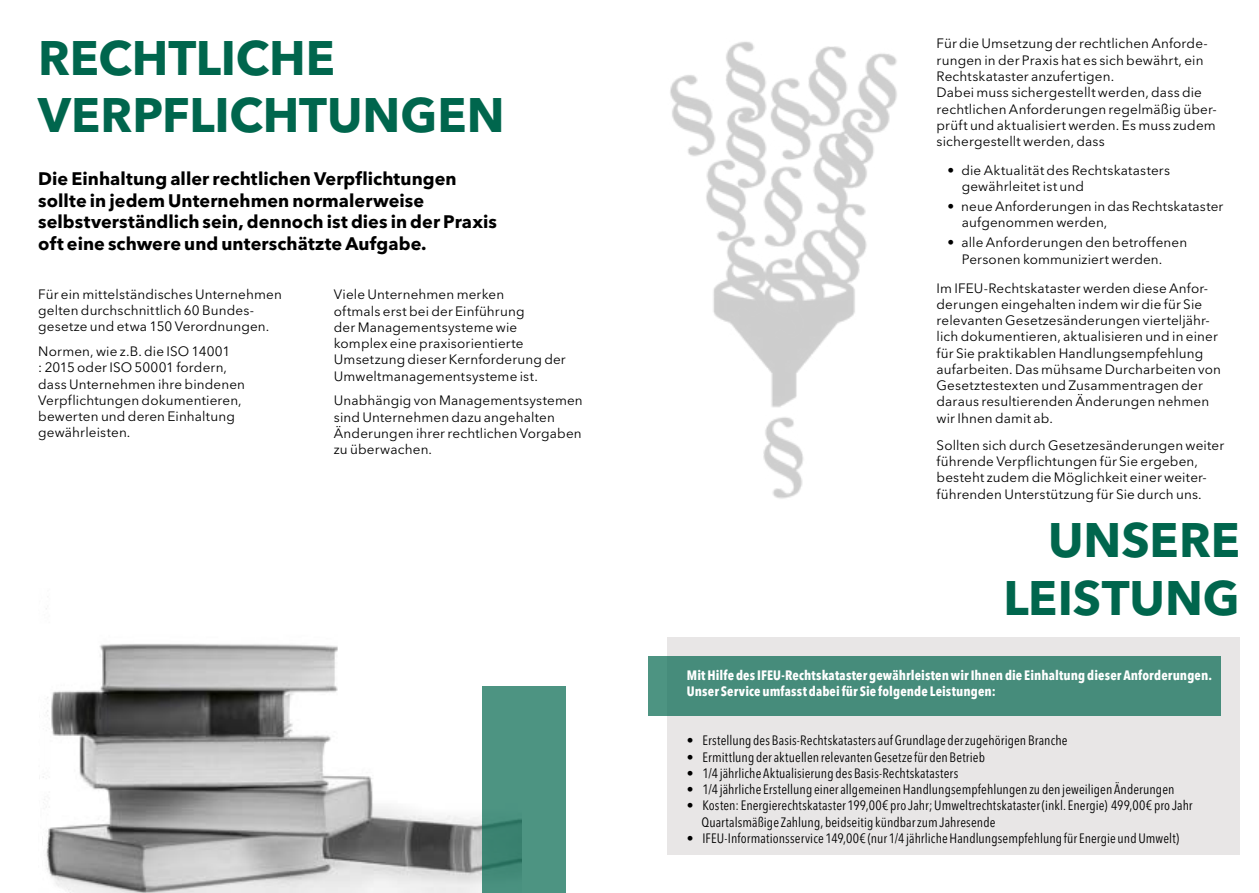
<style>
.page{position:relative;width:1259px;height:893px;background:#fff}
.page>*{position:absolute;margin:0;border:0;box-sizing:border-box;transform-origin:0 0}
.t1{font:700 48px/57.9px "Avenir Next W1 G";letter-spacing:-.005em;color:#00664d}
.t2{font:700 18px/21.8px "Avenir Next W1 G";letter-spacing:.005em;color:#000}
.t3{font:13.5px/16.2px "Avenir Next W1 G";letter-spacing:.01em;color:#000}
.t4{font:condensed 13.5px/16.2px "Avenir Next LT Pro";letter-spacing:.005em;color:#000}
.t5{font:700 condensed 13.5px/16.2px "Avenir Next LT Pro";letter-spacing:.005em;color:#fff}
</style>
<div class="page">
<div style="left:668px;top:637px;width:571px;height:218px;background:#e8e6e6"></div>
<div style="left:648px;top:657px;width:572px;height:59px;background:#468c7b"></div>
<img style="left:43px;top:608px;width:439px;height:285px">
<svg style="left:482px;top:686px;width:83px;height:207px;background:#4a917f"></svg>
<img style="left:670px;top:42px;width:227px;height:457px">
<h1 class="t1" style="left:38px;top:29px;width:468px">RECHTLICHE<br>VERPFLICHTUNGEN</h1>
<h2 class="t2" style="left:38px;top:168px;width:460px">Die Einhaltung aller rechtlichen Verpflichtungen sollte in jedem Unternehmen normalerweise selbstverständlich sein, dennoch ist dies in der Praxis oft eine schwere und unterschätzte Aufgabe.</h2>
<p class="t3" style="left:38px;top:286px;width:245px">Für ein mittelständisches Unternehmen gelten durchschnittlich 60 Bundes&shy;gesetze und etwa 150 Verordnungen.</p>
<p class="t3" style="left:38px;top:343px;width:208px">Normen, wie z.B. die ISO 14001<br>: 2015 oder ISO 50001 fordern, dass Unternehmen ihre bindenen<br>Verpflichtungen dokumentieren, bewerten und deren Einhaltung gewährleisten.</p>
<p class="t3" style="left:334px;top:286px;width:233px">Viele Unternehmen merken<br>oftmals erst bei der Einführung<br>der Managementsysteme wie komplex eine praxisorientierte<br>Umsetzung dieser Kernforderung der<br>Umweltmanagementsysteme ist.</p>
<p class="t3" style="left:334px;top:393px;width:250px">Unabhängig von Managementsystemen sind Unternehmen dazu angehalten<br>Änderungen ihrer rechtlichen Vorgaben zu überwachen.</p>
<p class="t3" style="left:936px;top:36px;width:282px">Für die Umsetzung der rechtlichen Anforde&shy;rungen in der Praxis hat es sich bewährt, ein Rechtskataster anzufertigen.<br>Dabei muss sichergestellt werden, dass die rechtlichen Anforderungen regelmäßig über&shy;prüft und aktualisiert werden. Es muss zudem sichergestellt werden, dass</p>
<p class="t3" style="left:962px;top:162px;width:210px;text-indent:-14px">• die Aktualität des Rechtskatasters gewährleitet ist und</p>
<p class="t3" style="left:962px;top:198px;width:263px;text-indent:-14px">• neue Anforderungen in das Rechtskataster aufgenommen werden,</p>
<p class="t3" style="left:962px;top:235px;width:227px;text-indent:-14px">• alle Anforderungen den betroffenen<br>Personen kommuniziert werden.</p>
<p class="t3" style="left:936px;top:280px;width:286px">Im IFEU-Rechtskataster werden diese Anfor&shy;derungen eingehalten indem wir die für Sie relevanten Gesetzesänderungen vierteljähr&shy;lich dokumentieren, aktualisieren und in einer für Sie praktikablen Handlungsempfehlung aufarbeiten. Das mühsame Durcharbeiten von Gesetztestexten und Zusammentragen der daraus resultierenden Änderungen nehmen wir Ihnen damit ab.</p>
<p class="t3" style="left:936px;top:437px;width:289px">Sollten sich durch Gesetzesänderungen weiter führende Verpflichtungen für Sie ergeben, besteht zudem die Möglichkeit einer weiter&shy;führenden Unterstützung für Sie durch uns.</p>
<h1 class="t1" style="left:1003px;top:511px;width:238px;text-align:right">UNSERE<br>LEISTUNG</h1>
<p class="t5" style="left:687px;top:667px;width:527px">Mit Hilfe des IFEU-Rechtskataster gewährleisten wir Ihnen die Einhaltung dieser Anforderungen.<br>Unser Service umfasst dabei für Sie folgende Leistungen:</p>
<p class="t4" style="left:687px;top:732px;width:382px">• Erstellung des Basis-Rechtskatasters auf Grundlage der zugehörigen Branche</p>
<p class="t4" style="left:687px;top:749px;width:299px">• Ermittlung der aktuellen relevanten Gesetze für den Betrieb</p>
<p class="t4" style="left:687px;top:765px;width:273px">• 1/4 jährliche Aktualisierung des Basis-Rechtskatasters</p>
<p class="t4" style="left:687px;top:781px;width:489px">• 1/4 jährliche Erstellung einer allgemeinen Handlungsempfehlungen zu den jeweiligen Änderungen</p>
<p class="t4" style="left:701px;top:797px;width:493px;text-indent:-15px">• Kosten: Energierechtskataster 199,00€ pro Jahr; Umweltrechtskataster (inkl. Energie) 499,00€ pro Jahr<br>Quartalsmäßige Zahlung, beidseitig kündbar zum Jahresende</p>
<p class="t4" style="left:687px;top:830px;width:494px">• IFEU-Informationsservice 149,00€ (nur 1/4 jährliche Handlungsempfehlung für Energie und Umwelt)</p>
</div>
